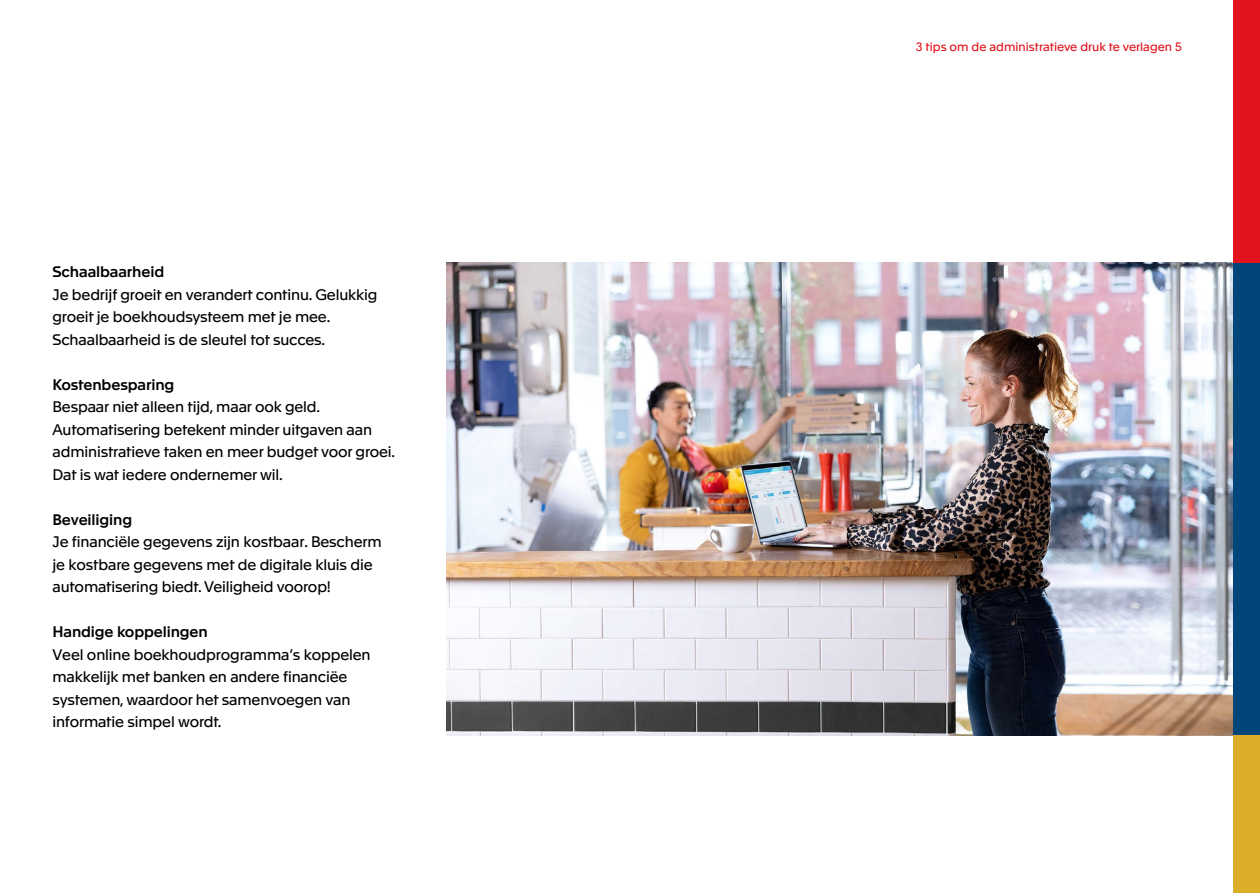
<style>
.page{position:relative;width:1260px;height:893px;background:#fff}
.page>*{position:absolute;margin:0;border:0;box-sizing:border-box;transform-origin:0 0}
.t1{font:15px/22.5px "Apax";letter-spacing:-.01em;color:#000}
.t2{font:500 15px "Apax";letter-spacing:-.01em;color:#000}
.t3{font:12px "Apax";color:#e1141d}
</style>
<div class="page">
<div style="left:1233px;top:0;width:27px;height:262px;background:#e1141d"></div>
<div style="left:1233px;top:262px;width:27px;height:473px;background:#00467b"></div>
<div style="left:1233px;top:735px;width:27px;height:157px;background:#dbae29"></div>
<img style="left:446px;top:262px;width:787px;height:473px">
<p class="t2" style="left:52px;top:261px;width:113px">Schaalbaarheid</p>
<p class="t1" style="left:52px;top:282px;width:326px">Je bedrijf groeit en verandert continu. Gelukkig groeit je boekhoudsysteem met je mee.<br>Schaalbaarheid is de sleutel tot succes.</p>
<p class="t2" style="left:52px;top:373px;width:123px">Kostenbesparing</p>
<p class="t1" style="left:52px;top:394px;width:344px">Bespaar niet alleen tijd, maar ook geld.<br>Automatisering betekent minder uitgaven aan administratieve taken en meer budget voor groei.<br>Dat is wat iedere ondernemer wil.</p>
<p class="t2" style="left:53px;top:508px;width:81px">Beveiliging</p>
<p class="t1" style="left:52px;top:529px;width:331px">Je financiële gegevens zijn kostbaar. Bescherm je kostbare gegevens met de digitale kluis die automatisering biedt. Veiligheid voorop!</p>
<p class="t2" style="left:52px;top:621px;width:157px">Handige koppelingen</p>
<p class="t1" style="left:52px;top:642px;width:320px">Veel online boekhoudprogramma’s koppelen makkelijk met banken en andere financiëe systemen, waardoor het samenvoegen van informatie simpel wordt.</p>
<p class="t3" style="left:916px;top:38px;width:267px">3 tips om de administratieve druk te verlagen 5</p>
</div>
